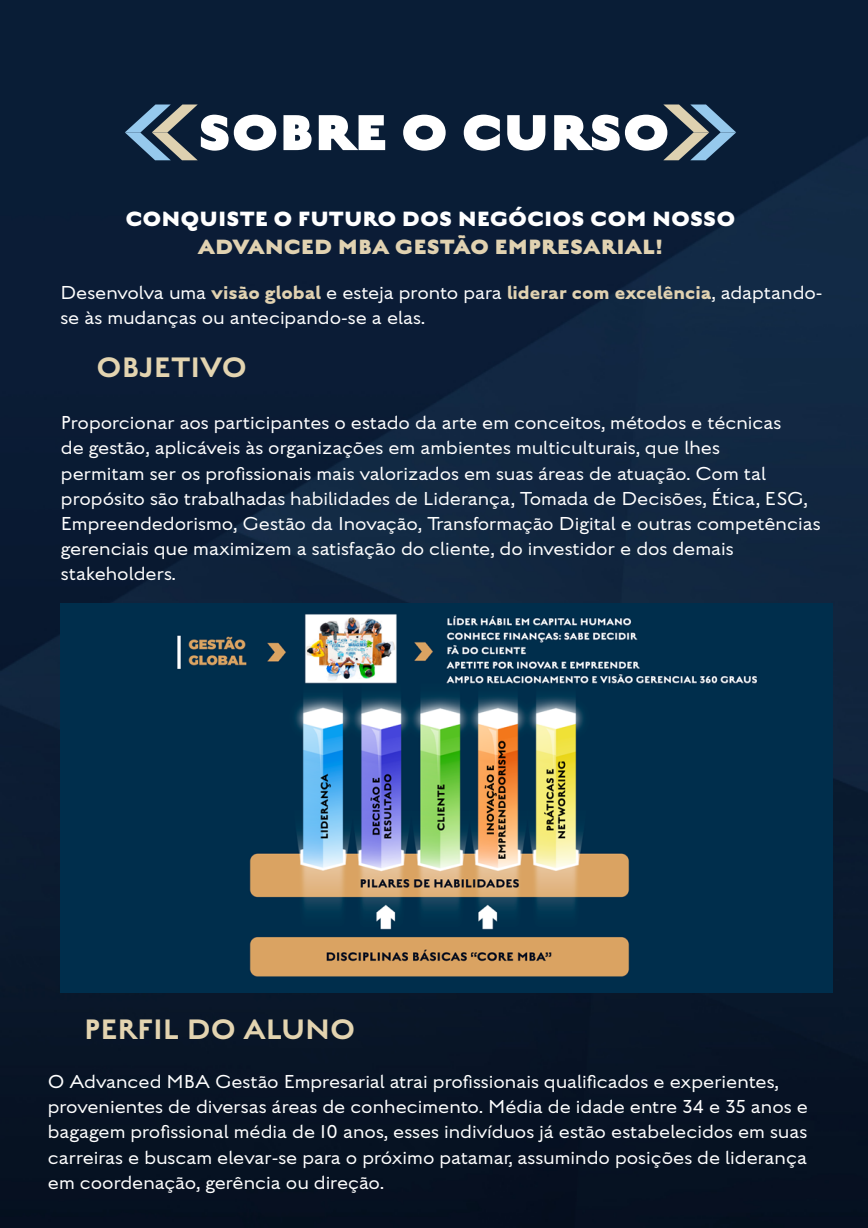
<style>
.page{position:relative;width:868px;height:1228px;background:#fff}
.page>*{position:absolute;margin:0;border:0;box-sizing:border-box;transform-origin:0 0}
.t1{font:900 56.35px "English Grotesque";color:#fff}
.t2{font:500 31.5px "English Grotesque";color:#e3d4b0}
.t3{font:800 23.1px "English Grotesque";color:#fff}
.t4{font:800 23.1px "English Grotesque";color:#e1d2b1}
.t5{font:100 21px/25.2px "English Grotesque";color:#fff}
.s1{font-weight:700;color:#e1d2b1}
</style>
<div class="page">
<img style="left:0;top:0;width:868px;height:1228px">
<svg style="left:663px;top:104px;width:73px;height:56px;background:#536675"></svg>
<svg style="left:125px;top:104px;width:73px;height:56px;background:#536675"></svg>
<img style="left:60px;top:604px;width:772px;height:389px">
<h1 class="t1" style="left:198px;top:98px;width:473px">SOBRE O CURSO</h1>
<p class="t3" style="left:126px;top:205px;width:612px">CONQUISTE O FUTURO DOS NEGÓCIOS COM NOSSO</p>
<p class="t4" style="left:198px;top:233px;width:467px">ADVANCED MBA GESTÃO EMPRESARIAL!</p>
<p class="t5" style="left:60px;top:280px;width:764px">Desenvolva uma <span class="s1">visão global</span> e esteja pronto para <span class="s1">liderar com excelência</span>, adaptando&shy;se às mudanças ou antecipando-se a elas.</p>
<h2 class="t2" style="left:97px;top:348px;width:152px">OBJETIVO</h2>
<p class="t5" style="left:61px;top:410px;width:761px">Proporcionar aos participantes o estado da arte em conceitos, métodos e técnicas<br>de gestão, aplicáveis às organizações em ambientes multiculturais, que lhes<br>permitam ser os profissionais mais valorizados em suas áreas de atuação. Com tal propósito são trabalhadas habilidades de Liderança, Tomada de Decisões, Ética, ESG, Empreendedorismo, Gestão da Inovação, Transformação Digital e outras competências gerenciais que maximizem a satisfação do cliente, do investidor e dos demais stakeholders.</p>
<h2 class="t2" style="left:84px;top:1009px;width:273px">PERFIL DO ALUNO</h2>
<p class="t5" style="left:48px;top:1069px;width:762px">O Advanced MBA Gestão Empresarial atrai profissionais qualificados e experientes, provenientes de diversas áreas de conhecimento. Média de idade entre 34 e 35 anos e bagagem profissional média de 10 anos, esses indivíduos já estão estabelecidos em suas carreiras e buscam elevar-se para o próximo patamar, assumindo posições de liderança em coordenação, gerência ou direção.</p>
</div>
